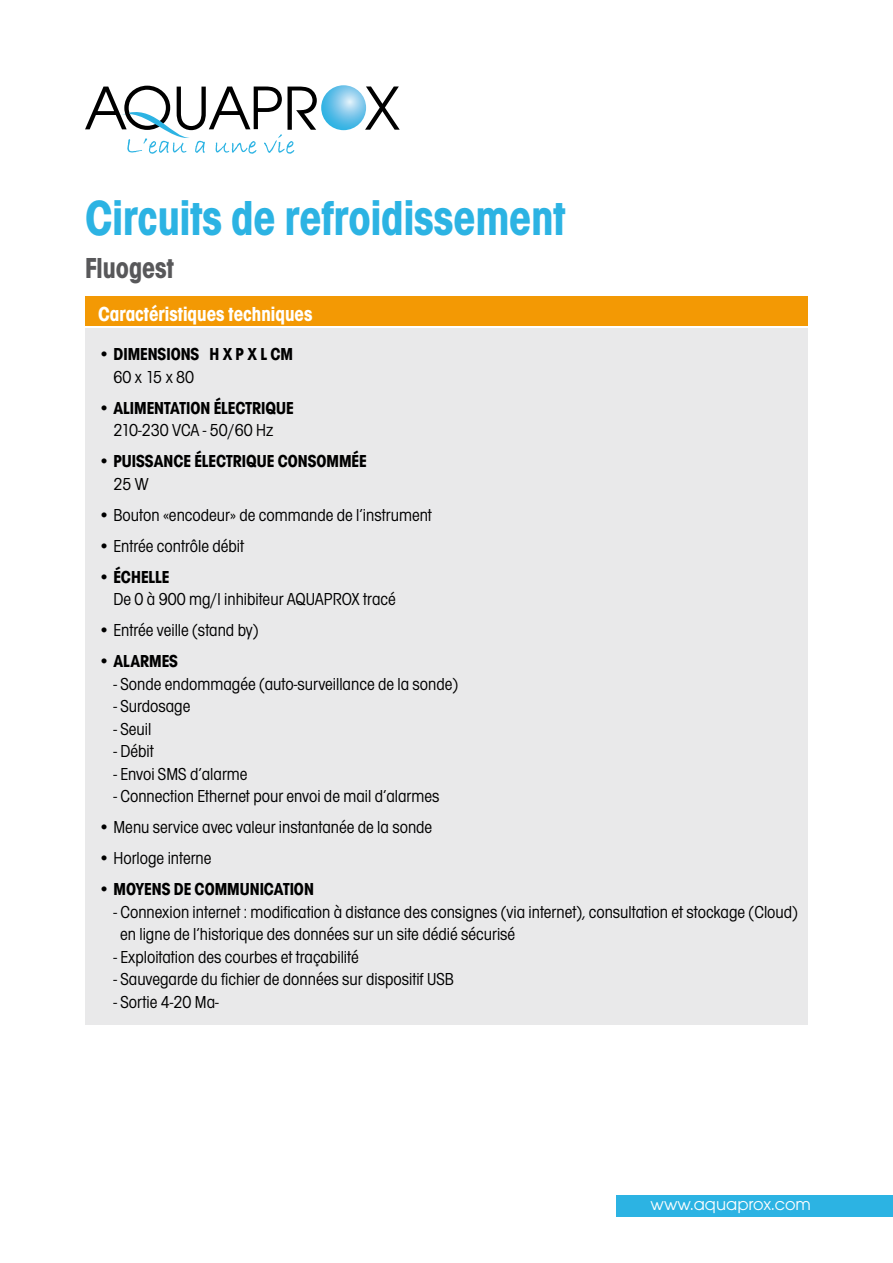
<style>
.page{position:relative;width:893px;height:1263px;background:#fff}
.page>*{position:absolute;margin:0;border:0;box-sizing:border-box;transform-origin:0 0}
.t1{font:700 condensed 51px "Avant Garde Gothic Itc T";color:#2cb3e3;scale:.96 1}
.t2{font:700 condensed 30px "Avant Garde Gothic Itc T";color:#58585a;scale:.96 1}
.t3{font:700 condensed 21px "Avant Garde Gothic Itc T";color:#fff}
.t4{font:condensed 18px/22.5px "Avant Garde Gothic Itc T";color:#000}
.t5{font:700 condensed 18px "Avant Garde Gothic Itc T";color:#000}
.t6{font:18px "Avant Garde Gothic Itc T";color:#fff}
</style>
<div class="page">
<div style="left:617px;top:1195px;width:276px;height:21px;background:#2cb3e3"></div>
<div style="left:85px;top:328px;width:723px;height:697px;background:#e9e9ea"></div>
<div style="left:85px;top:297px;width:723px;height:29px;background:#f39904"></div>
<svg style="left:321px;top:85px;width:45px;height:45px"></svg>
<svg style="left:365px;top:86px;width:35px;height:44px"></svg>
<svg style="left:85px;top:86px;width:232px;height:68px"></svg>
<h1 class="t1" style="left:85px;top:187px;width:502px">CIRCUITS DE REFROIDISSEMENT</h1>
<h2 class="t2" style="left:85px;top:250px;width:94px">FLUOGEST</h2>
<p class="t3" style="left:98px;top:301px;width:216px">CARACTÉRISTIQUES TECHNIQUES</p>
<p class="t5" style="left:98px;top:343px;width:197px">• DIMENSIONS H X P X L CM</p>
<p class="t4" style="left:113px;top:365px;width:82px">60 x 15 x 80</p>
<p class="t5" style="left:98px;top:397px;width:125px">• ALIMENTATION ÉLECT</p>
<p class="t5" style="left:252px;top:397px;width:34px">RIQUE</p>
<p class="t4" style="left:113px;top:419px;width:161px">210-230 VCA - 50/60 Hz</p>
<p class="t5" style="left:98px;top:450px;width:105px">• PUISSANCE ÉLECT</p>
<p class="t5" style="left:233px;top:450px;width:135px">RIQUE CONSOMMÉE</p>
<p class="t4" style="left:113px;top:472px;width:37px">25 W</p>
<p class="t4" style="left:98px;top:503px;width:335px">• Bouton «encodeur» de commande de l’instrument</p>
<p class="t4" style="left:98px;top:534px;width:147px">• Entrée contrôle débit</p>
<p class="t5" style="left:98px;top:566px;width:25px">• ÉCHELLE</p>
<p class="t4" style="left:113px;top:588px;width:284px">De 0 à 900 mg/l inhibiteur AQUAPROX tracé</p>
<p class="t4" style="left:98px;top:619px;width:162px">• Entrée veille (stand by)</p>
<p class="t5" style="left:98px;top:650px;width:73px">• ALARMES</p>
<p class="t4" style="left:113px;top:672px;width:346px">- Sonde endommagée (auto-surveillance de la sonde)</p>
<p class="t4" style="left:113px;top:695px;width:79px">- Surdosage</p>
<p class="t4" style="left:113px;top:717px;width:39px">- Seuil</p>
<p class="t4" style="left:113px;top:740px;width:42px">- Débit</p>
<p class="t4" style="left:113px;top:762px;width:136px">- Envoi SMS d’alarme</p>
<p class="t4" style="left:113px;top:785px;width:328px">- Connection Ethernet pour envoi de mail d’alarmes</p>
<p class="t4" style="left:98px;top:816px;width:336px">• Menu service avec valeur instantanée de la sonde</p>
<p class="t4" style="left:98px;top:847px;width:115px">• Horloge interne</p>
<p class="t5" style="left:98px;top:878px;width:217px">• MOYENS DE COMMUNICATION</p>
<p class="t4" style="left:120px;top:900px;width:679px;text-indent:-7px">- Connexion internet : modification à distance des consignes (via internet), consultation et stockage (Cloud) en ligne de l’historique des données sur un site dédié sécurisé</p>
<p class="t4" style="left:113px;top:945px;width:247px">- Exploitation des courbes et traçabilité</p>
<p class="t4" style="left:113px;top:968px;width:342px">- Sauvegarde du fichier de données sur dispositif USB</p>
<p class="t4" style="left:113px;top:990px;width:107px">- Sortie 4-20 Ma-</p>
<p class="t6" style="left:651px;top:1193px;width:162px">www.aquaprox.com</p>
</div>
